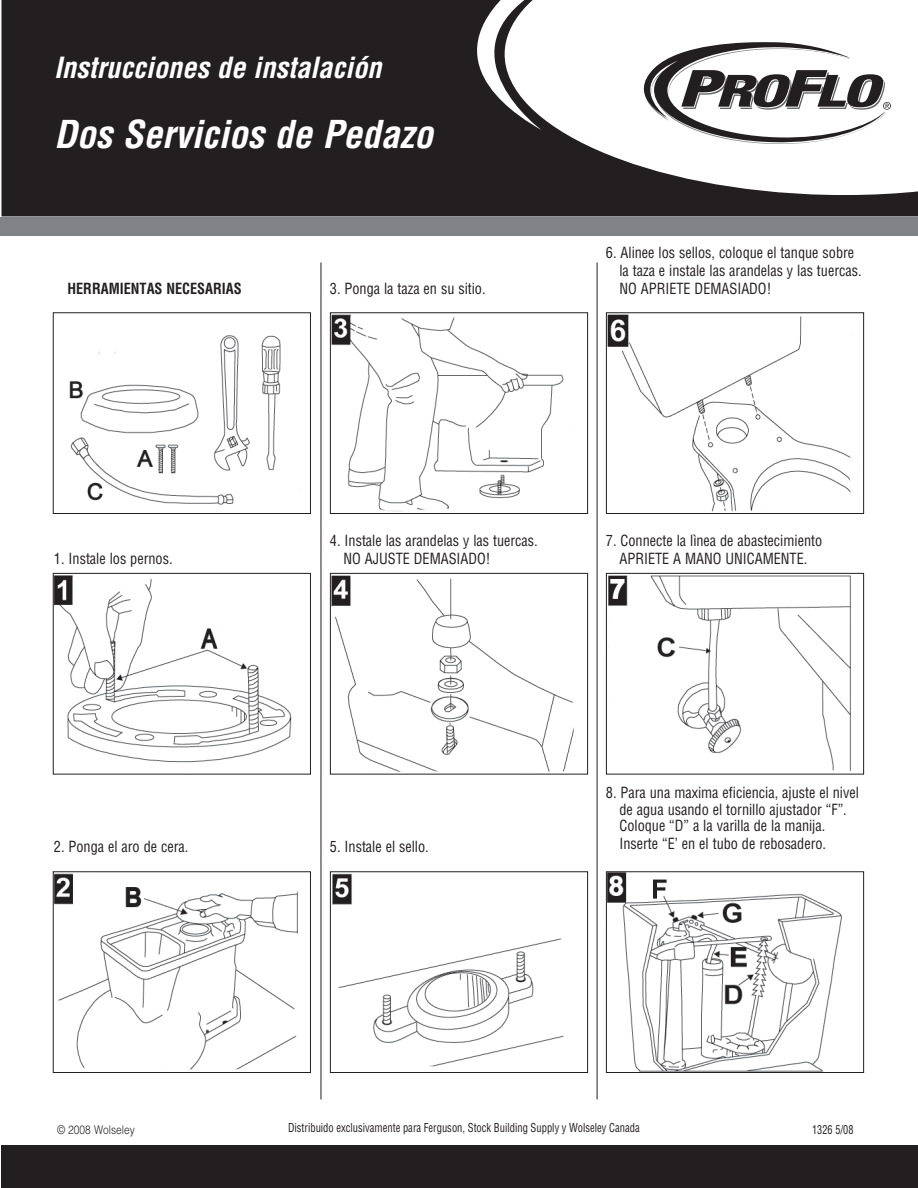
<style>
.page{position:relative;width:918px;height:1188px;background:#fff}
.page>*{position:absolute;margin:0;border:0;box-sizing:border-box;transform-origin:0 0}
.t1{font:italic 700 condensed 37.5px "Helvetica";color:#fff}
.t2{font:italic 700 condensed 28.5px "Helvetica";color:#fff}
.t3{font:condensed 15px/18px "Helvetica";color:#231f20;scale:.95 1}
.t4{font:700 condensed 15px "Helvetica";color:#231f20;scale:.95 1}
.t5{font:condensed 12px "Helvetica";color:#231f20;scale:.88 1}
.t6{font:300 12px "Helvetica";color:#231f20;scale:.85 1}
.t7{font:condensed 12px "Helvetica";color:#231f20;scale:.85 1}
</style>
<div class="page">
<svg style="left:2px;top:0;width:916px;height:216px;fill:#231f20"></svg>
<div style="left:1px;top:1145px;width:917px;height:42px;background:#231f20"></div>
<svg style="left:627px;top:42px;width:264px;height:103px"></svg>
<hr style="left:321px;top:262px;width:1px;height:838px;background:#231f20">
<hr style="left:597px;top:263px;width:1px;height:836px;background:#231f20">
<div style="left:0;top:218px;width:918px;height:18px;background:#808285"></div>
<img style="left:608px;top:314px;width:243px;height:198px">
<div style="left:606px;top:312px;width:258px;height:202px;border:1px solid #231f20"></div>
<img style="left:608px;top:575px;width:243px;height:197px">
<div style="left:606px;top:573px;width:258px;height:202px;border:1px solid #231f20"></div>
<img style="left:608px;top:873px;width:234px;height:198px">
<div style="left:606px;top:871px;width:258px;height:202px;border:1px solid #231f20"></div>
<img style="left:332px;top:314px;width:232px;height:198px">
<div style="left:330px;top:312px;width:258px;height:202px;border:1px solid #231f20"></div>
<img style="left:332px;top:575px;width:242px;height:197px">
<div style="left:330px;top:573px;width:258px;height:202px;border:1px solid #231f20"></div>
<img style="left:332px;top:873px;width:232px;height:194px">
<div style="left:330px;top:871px;width:258px;height:202px;border:1px solid #231f20"></div>
<img style="left:69px;top:335px;width:212px;height:170px">
<div style="left:53px;top:312px;width:258px;height:202px;border:1px solid #231f20"></div>
<img style="left:55px;top:575px;width:237px;height:188px">
<div style="left:53px;top:573px;width:258px;height:202px;border:1px solid #231f20"></div>
<img style="left:55px;top:873px;width:243px;height:197px">
<div style="left:53px;top:871px;width:258px;height:202px;border:1px solid #231f20"></div>
<p class="t2" style="left:54px;top:56px;width:329px">Instrucciones de instalación</p>
<p class="t1" style="left:54px;top:120px;width:380px">Dos Servicios de Pedazo</p>
<p class="t4" style="left:68px;top:283px;width:185px">HERRAMIENTAS NECESARIAS</p>
<p class="t3" style="left:330px;top:281px;width:165px">3. Ponga la taza en su sitio.</p>
<p class="t3" style="left:619px;top:245px;width:256px;text-indent:-14px">6. Alinee los sellos, coloque el tanque sobre la taza e instale las arandelas y las tuercas.<br>NO APRIETE DEMASIADO!</p>
<p class="t3" style="left:54px;top:551px;width:126px">1. Instale los pernos.</p>
<p class="t3" style="left:54px;top:839px;width:143px">2. Ponga el aro de cera.</p>
<p class="t3" style="left:343px;top:533px;width:206px;text-indent:-14px">4. Instale las arandelas y las tuercas.<br>NO AJUSTE DEMASIADO!</p>
<p class="t3" style="left:606px;top:533px;width:229px;text-align:center">7. Connecte la lìnea de abastecimiento<br>APRIETE A MANO UNICAMENTE.</p>
<p class="t3" style="left:330px;top:839px;width:105px">5. Instale el sello.</p>
<p class="t3" style="left:619px;top:786px;width:254px;line-height:16.5px;text-indent:-14px">8. Para una maxima eficiencia, ajuste el nivel de agua usando el tornillo ajustador “F”.<br>Coloque “D” a la varilla de la manija.</p>
<p class="t3" style="left:619px;top:836px;width:219px">Inserte “E’ en el tubo de rebosadero.</p>
<p class="t5" style="left:288px;top:1123px;width:401px">Distribuido exclusivamente para Ferguson, Stock Building Supply y Wolseley Canada</p>
<p class="t6" style="left:57px;top:1125px;width:93px">© 2008 Wolseley</p>
<p class="t7" style="left:812px;top:1125px;width:50px">1326 5/08</p>
</div>
